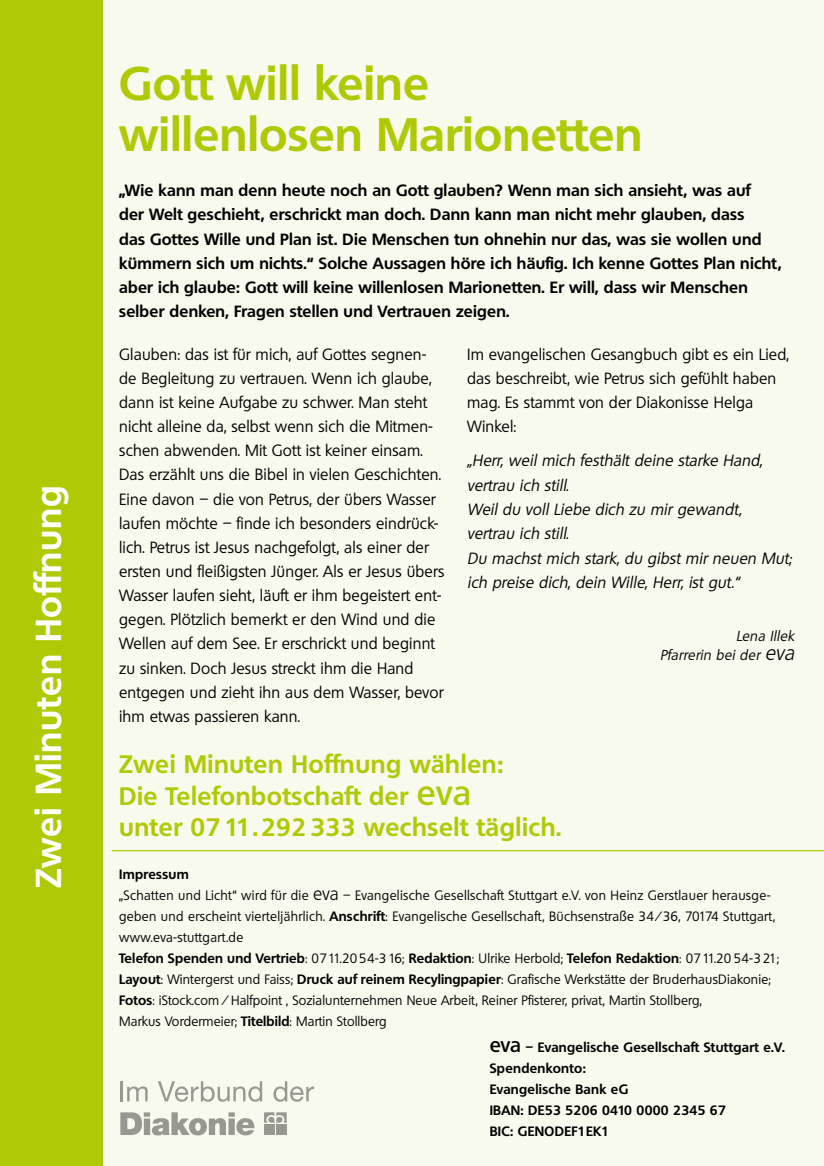
<style>
.page{position:relative;width:824px;height:1166px;background:#fff}
.page>*{position:absolute;margin:0;border:0;box-sizing:border-box;transform-origin:0 0}
.t1{font:700 45.5px/50.8px "Quebec";letter-spacing:.01em;color:#afca05}
.t2{font:700 35px "Quebec";letter-spacing:.025em;color:#fff}
.t3{font:700 24.5px/31.5px "Quebec";letter-spacing:.025em;color:#afca05}
.t4{font:15.75px/24.2px "Quebec";letter-spacing:.01em;color:#000}
.t5{font:700 15.75px/24.2px "Quebec";letter-spacing:.015em;color:#000}
.t6{font:italic 15.75px/24.3px "Quebec";color:#000}
.t7{font:italic 14px/19.2px "Quebec";color:#000;text-align:right}
.t8{font:13.12px/21px "Quebec";letter-spacing:.015em;color:#000}
.t9{font:700 13.12px/21px "Quebec";letter-spacing:.025em;color:#000}
.s1{font-weight:300;font-size:20.12px}
.s2{font-weight:600;font-size:34.12px}
.s3{font-weight:700}
.s4{font-weight:300;font-size:17.85px}
.s5{font-weight:600;font-size:20.12px}
</style>
<div class="page">
<div style="left:103px;top:0;width:720px;height:1166px;background:#f8faed"></div>
<div style="left:0;top:0;width:103px;height:1166px;background:#afca05"></div>
<hr style="left:112px;top:850px;width:711px;height:1px;background:#afca05">
<svg style="left:120px;top:1112px;width:134px;height:23px"></svg>
<svg style="left:264px;top:1112px;width:23px;height:10px"></svg>
<div style="left:264px;top:1124px;width:10px;height:11px;background:#979991"></div>
<div style="left:276px;top:1124px;width:11px;height:11px;background:#979991"></div>
<hr style="left:120px;top:1081px;width:3px;height:20px;background:#9c9d9d">
<svg style="left:127px;top:1086px;width:21px;height:15px"></svg>
<svg style="left:158px;top:1081px;width:104px;height:20px"></svg>
<svg style="left:273px;top:1081px;width:41px;height:20px"></svg>
<h2 class="t2" style="left:26px;top:888px;width:404px;rotate:-90deg">Zwei Minuten Hoffnung</h2>
<h1 class="t1" style="left:119px;top:57px;width:524px">Gott will keine willenlosen Marionetten</h1>
<p class="t5" style="left:119px;top:178px;width:664px">„Wie kann man denn heute noch an Gott glauben? Wenn man sich ansieht, was auf<br>der Welt geschieht, erschrickt man doch. Dann kann man nicht mehr glauben, dass<br>das Gottes Wille und Plan ist. Die Menschen tun ohnehin nur das, was sie wollen und kümmern sich um nichts.“ Solche Aussagen höre ich häufig. Ich kenne Gottes Plan nicht, aber ich glaube: Gott will keine willenlosen Marionetten. Er will, dass wir Menschen selber denken, Fragen stellen und Vertrauen zeigen.</p>
<p class="t4" style="left:119px;top:342px;width:327px">Glauben: das ist für mich, auf Gottes segnen&shy;de Begleitung zu vertrauen. Wenn ich glaube, dann ist keine Aufgabe zu schwer. Man steht nicht alleine da, selbst wenn sich die Mitmen&shy;schen abwenden. Mit Gott ist keiner einsam.<br>Das erzählt uns die Bibel in vielen Geschichten.<br>Eine davon – die von Petrus, der übers Wasser laufen möchte – finde ich besonders eindrück&shy;lich. Petrus ist Jesus nachgefolgt, als einer der ersten und fleißigsten Jünger. Als er Jesus übers Wasser laufen sieht, läuft er ihm begeistert ent&shy;gegen. Plötzlich bemerkt er den Wind und die Wellen auf dem See. Er erschrickt und beginnt zu sinken. Doch Jesus streckt ihm die Hand entgegen und zieht ihn aus dem Wasser, bevor ihm etwas passieren kann.</p>
<p class="t4" style="left:467px;top:342px;width:323px">Im evangelischen Gesangbuch gibt es ein Lied, das beschreibt, wie Petrus sich gefühlt haben mag. Es stammt von der Diakonisse Helga Winkel:</p>
<p class="t6" style="left:467px;top:448px;width:329px">„Herr, weil mich festhält deine starke Hand, vertrau ich still.<br>Weil du voll Liebe dich zu mir gewandt, vertrau ich still.<br>Du machst mich stark, du gibst mir neuen Mut; ich preise dich, dein Wille, Herr, ist gut.“</p>
<p class="t7" style="left:660px;top:626px;width:140px">Lena Illek<br>Pfarrerin bei der <span class="s1">eva</span></p>
<h3 class="t3" style="left:119px;top:748px;width:443px">Zwei Minuten Hoffnung wählen:<br>Die Telefonbotschaft der <span class="s2">eva<br></span>unter 07 11.292 333 wechselt täglich.</h3>
<p class="t8" style="left:119px;top:864px;width:661px"><span class="s3">Impressum<br></span>„Schatten und Licht“ wird für die <span class="s4">eva</span> – Evangelische Gesellschaft Stuttgart e.V. von Heinz Gerstlauer herausge&shy;geben und erscheint vierteljährlich. <span class="s3">Anschrift</span>: Evangelische Gesellschaft, Büchsenstraße 34/36, 70174 Stuttgart, www.eva-stuttgart.de<br><span class="s3">Telefon Spenden und Vertrieb</span>: 0711.20 54-3 16; <span class="s3">Redaktion</span>: Ulrike Herbold; <span class="s3">Telefon Redaktion</span>: 0711.20 54-321; <span class="s3">Layout</span>: Wintergerst und Faiss; <span class="s3">Druck auf reinem Recylingpapier</span>: Grafische Werkstätte der BruderhausDiakonie; <span class="s3">Fotos</span>: iStock.com/Halfpoint , Sozialunternehmen Neue Arbeit, Reiner Pfisterer, privat, Martin Stollberg,<br>Markus Vordermeier; <span class="s3">Titelbild</span>: Martin Stollberg</p>
<p class="t9" style="left:489px;top:1036px;width:296px"><span class="s5">eva</span> – Evangelische Gesellschaft Stuttgart e.V.<br>Spendenkonto:<br>Evangelische Bank eG<br>IBAN: DE53 5206 0410 0000 2345 67<br>BIC: GENODEF1EK1</p>
</div>
